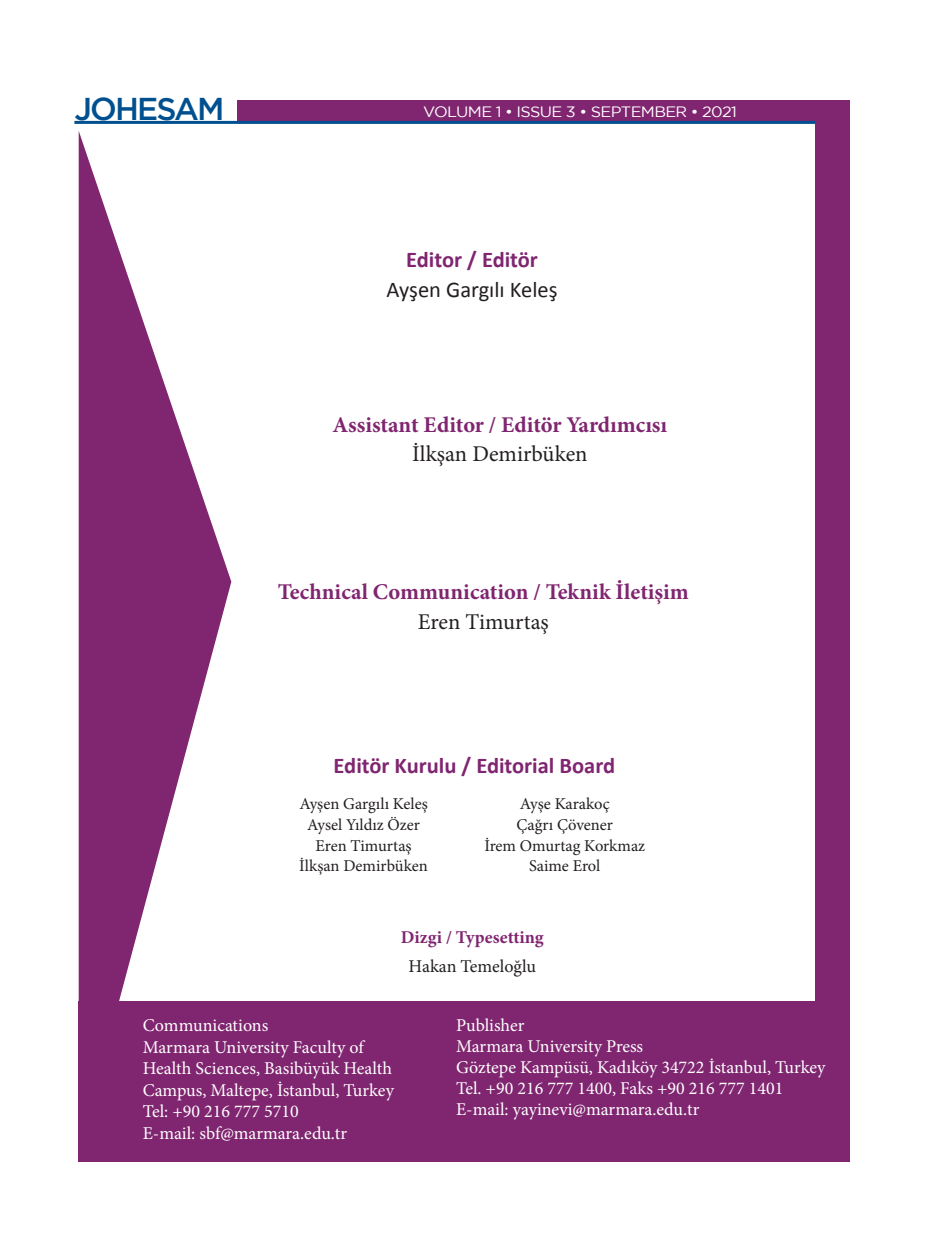
<style>
.page{position:relative;width:936px;height:1255px;background:#fff}
.page>*{position:absolute;margin:0;border:0;box-sizing:border-box;transform-origin:0 0}
.authorDetay{font:500 31.5px "Gotham";letter-spacing:-.06em;color:#005090}
.İÇİNDEKİLER_İKİNCİ_B{font:700 22.5px "Minion Pro";color:#802570}
.İÇİNDEKİLER_İKİNCİ_B-2{font:700 22.5px "Calibri";color:#802570}
.İÇİNDEKİLER_İKİNCİ_B-3{font:22.5px "Minion Pro";color:#231f20}
.İÇİNDEKİLER_İKİNCİ_B-4{font:22.5px "Calibri";color:#231f20}
.İÇİNDEKİLER_İKİNCİ_B-5{font:18px/21.6px "Minion Pro";color:#fff}
.İÇİNDEKİLER_İKİNCİ_B-6{font:700 18px "Minion Pro";color:#802570}
.İÇİNDEKİLER_İKİNCİ_B-7{font:18px "Minion Pro";color:#231f20}
.İÇİNDEKİLER_İKİNCİ_B-8{font:16.5px "Minion Pro";color:#231f20}
.t1{font:15px "Gotham";letter-spacing:-.04em;color:#fff;scale:1.08 1}
</style>
<div class="page">
<svg style="left:79px;top:132px;width:152px;height:868px;fill:#802570"></svg>
<div style="left:79px;top:1000px;width:770px;height:161px;background:#802570"></div>
<div style="left:238px;top:100px;width:611px;height:22px;background:#802570"></div>
<hr style="left:74px;top:121px;width:768px;height:3px;background:#005090">
<div style="left:815px;top:102px;width:34px;height:1028px;background:#802570"></div>
<p class="authorDetay" style="left:74px;top:91px;width:152px">JOHESAM</p>
<p class="t1" style="left:423px;top:104px;width:292px">VOLUME 1 • ISSUE 3 • SEPTEMBER • 2021</p>
<p class="İÇİNDEKİLER_İKİNCİ_B-2" style="left:406px;top:246px;width:133px">Editor / Editör</p>
<p class="İÇİNDEKİLER_İKİNCİ_B-4" style="left:386px;top:275px;width:172px">Ayşen Gargılı Keleş</p>
<p class="İÇİNDEKİLER_İKİNCİ_B" style="left:332px;top:409px;width:336px">Assistant Editor / Editör Yardımcısı</p>
<p class="İÇİNDEKİLER_İKİNCİ_B-3" style="left:412px;top:439px;width:177px">İlkşan Demirbüken</p>
<p class="İÇİNDEKİLER_İKİNCİ_B" style="left:278px;top:576px;width:412px">Technical Communication / Teknik İletişim</p>
<p class="İÇİNDEKİLER_İKİNCİ_B-3" style="left:417px;top:606px;width:132px">Eren Timurtaş</p>
<p class="İÇİNDEKİLER_İKİNCİ_B-2" style="left:333px;top:751px;width:283px">Editör Kurulu / Editorial Board</p>
<p class="İÇİNDEKİLER_İKİNCİ_B-8" style="left:299px;top:793px;width:130px">Ayşen Gargılı Keleş</p>
<p class="İÇİNDEKİLER_İKİNCİ_B-8" style="left:520px;top:793px;width:91px">Ayşe Karakoç</p>
<p class="İÇİNDEKİLER_İKİNCİ_B-8" style="left:307px;top:813px;width:114px">Aysel Yıldız Özer</p>
<p class="İÇİNDEKİLER_İKİNCİ_B-8" style="left:516px;top:813px;width:98px">Çağrı Çövener</p>
<p class="İÇİNDEKİLER_İKİNCİ_B-8" style="left:315px;top:834px;width:98px">Eren Timurtaş</p>
<p class="İÇİNDEKİLER_İKİNCİ_B-8" style="left:484px;top:834px;width:162px">İrem Omurtag Korkmaz</p>
<p class="İÇİNDEKİLER_İKİNCİ_B-8" style="left:299px;top:854px;width:130px">İlkşan Demirbüken</p>
<p class="İÇİNDEKİLER_İKİNCİ_B-8" style="left:529px;top:854px;width:73px">Saime Erol</p>
<p class="İÇİNDEKİLER_İKİNCİ_B-6" style="left:401px;top:924px;width:144px">Dizgi / Typesetting</p>
<p class="İÇİNDEKİLER_İKİNCİ_B-7" style="left:408px;top:954px;width:129px">Hakan Temeloğlu</p>
<p class="İÇİNDEKİLER_İKİNCİ_B-5" style="left:143px;top:1014px;width:253px">Communications<br>Marmara University Faculty of<br>Health Sciences, Basibüyük Health<br>Campus, Maltepe, İstanbul, Turkey</p>
<p class="İÇİNDEKİLER_İKİNCİ_B-5" style="left:143px;top:1100px;width:158px">Tel: +90 216 777 5710</p>
<p class="İÇİNDEKİLER_İKİNCİ_B-5" style="left:143px;top:1122px;width:206px">E-mail: sbf@marmara.edu.tr</p>
<p class="İÇİNDEKİLER_İKİNCİ_B-5" style="left:456px;top:1014px;width:70px">Publisher</p>
<p class="İÇİNDEKİLER_İKİNCİ_B-5" style="left:456px;top:1035px;width:189px">Marmara University Press</p>
<p class="İÇİNDEKİLER_İKİNCİ_B-5" style="left:456px;top:1056px;width:371px">Göztepe Kampüsü, Kadıköy 34722 İstanbul, Turkey</p>
<p class="İÇİNDEKİLER_İKİNCİ_B-5" style="left:456px;top:1077px;width:329px">Tel. +90 216 777 1400, Faks +90 216 777 1401</p>
<p class="İÇİNDEKİLER_İKİNCİ_B-5" style="left:456px;top:1098px;width:245px">E-mail: yayinevi@marmara.edu.tr</p>
</div>
